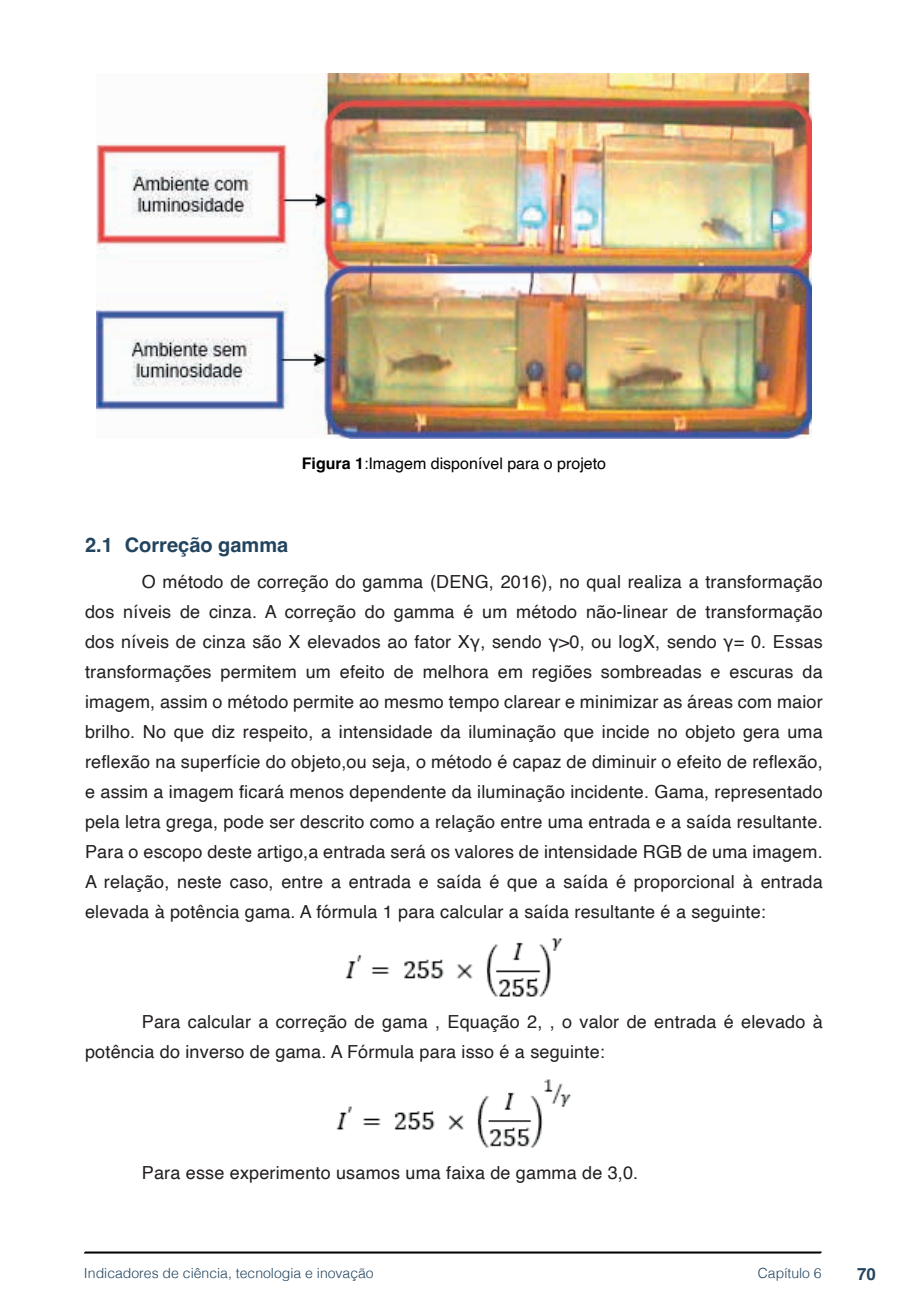
<style>
.page{position:relative;width:908px;height:1304px;background:#fff}
.page>*{position:absolute;margin:0;border:0;box-sizing:border-box;transform-origin:0 0}
.t1{font:700 20px "Helvetica";color:#23445f}
.t2{font:18px/30px "Helvetica";letter-spacing:.01em;color:#231f20;text-align:justify}
.t3{font:700 16.8px "Helvetica";color:#23445f}
.t4{font:16px "Helvetica";color:#000}
.t5{font:300 14px "Helvetica";color:#23445f}
.s1{font-weight:700}
</style>
<div class="page">
<svg style="left:84px;top:1251px;width:737px;height:3px;background:#515151"></svg>
<img style="left:97px;top:74px;width:714px;height:364px">
<img style="left:345px;top:938px;width:218px;height:59px">
<img style="left:336px;top:1079px;width:236px;height:69px">
<p class="t4" style="left:301px;top:451px;width:306px"><span class="s1">Figura 1</span>:Imagem disponível para o projeto</p>
<p class="t1" style="left:85px;top:533px;width:205px">2.1 Correção gamma</p>
<p class="t2" style="left:85px;top:567px;width:738px;text-indent:57px">O método de correção do gamma (DENG, 2016), no qual realiza a transformação dos níveis de cinza. A correção do gamma é um método não-linear de transformação dos níveis de cinza são X elevados ao fator Xγ, sendo γ&gt;0, ou logX, sendo γ= 0. Essas transformações permitem um efeito de melhora em regiões sombreadas e escuras da imagem, assim o método permite ao mesmo tempo clarear e minimizar as áreas com maior brilho. No que diz respeito, a intensidade da iluminação que incide no objeto gera uma reflexão na superfície do objeto,ou seja, o método é capaz de diminuir o efeito de reflexão, e assim a imagem ficará menos dependente da iluminação incidente. Gama, representado pela letra grega, pode ser descrito como a relação entre uma entrada e a saída resultante.<br>Para o escopo deste artigo,a entrada será os valores de intensidade RGB de uma imagem.<br>A relação, neste caso, entre a entrada e saída é que a saída é proporcional à entrada elevada à potência gama. A fórmula 1 para calcular a saída resultante é a seguinte:</p>
<p class="t2" style="left:85px;top:1007px;width:738px;text-indent:57px">Para calcular a correção de gama , Equação 2, , o valor de entrada é elevado à potência do inverso de gama. A Fórmula para isso é a seguinte:</p>
<p class="t2" style="left:142px;top:1158px;width:497px">Para esse experimento usamos uma faixa de gamma de 3,0.</p>
<p class="t5" style="left:84px;top:1261px;width:291px">Indicadores de ciência, tecnologia e inovação</p>
<p class="t5" style="left:757px;top:1261px;width:65px">Capítulo 6</p>
<p class="t3" style="left:856px;top:1264px;width:20px">70</p>
</div>
